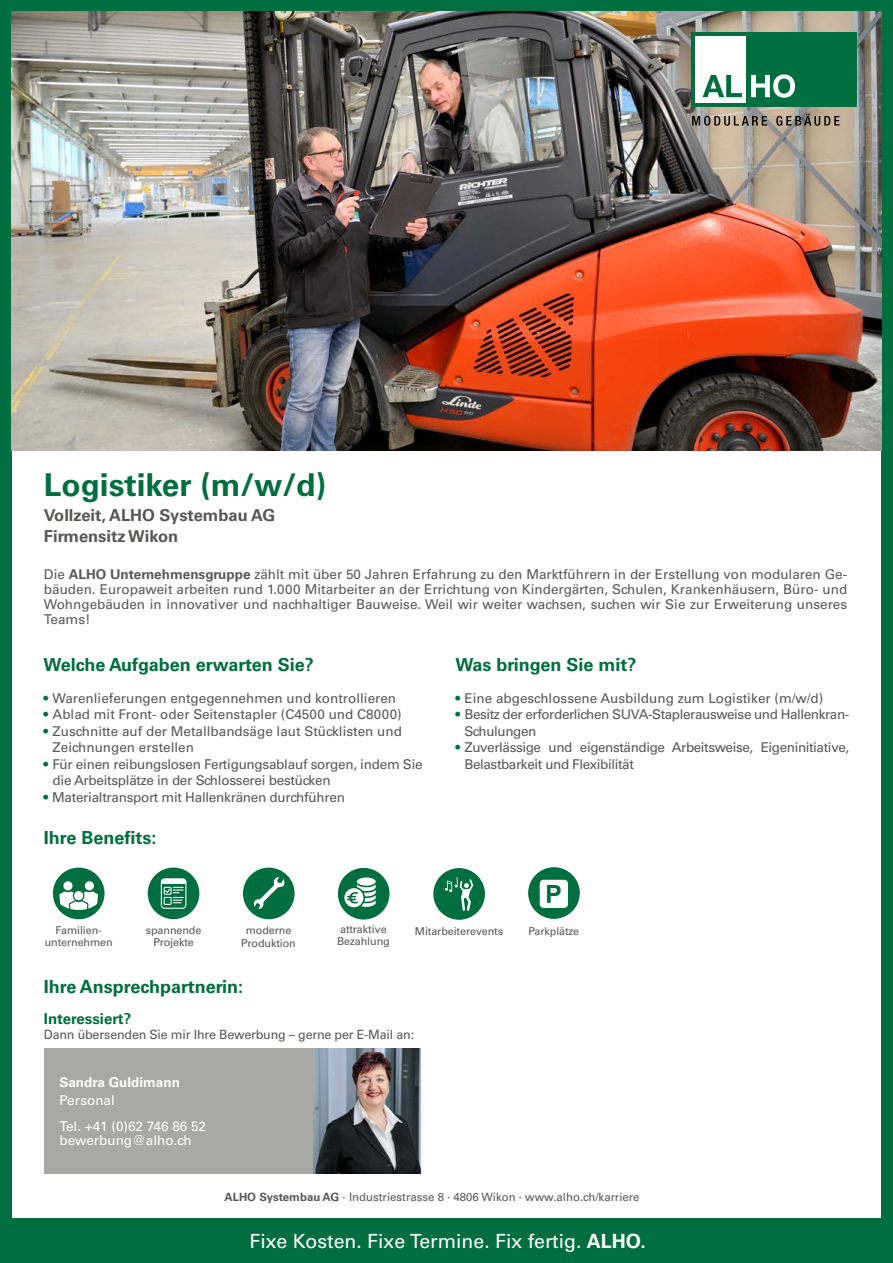
<style>
.page{position:relative;width:893px;height:1263px;background:#fff}
.page>*{position:absolute;margin:0;border:0;box-sizing:border-box;transform-origin:0 0}
.t1{font:700 31.5px "Univers LT Pro 65";color:#006e3f}
.t2{font:19.5px "Univers LT Pro 55 Roman";color:#fff}
.t3{font:700 18px "Univers LT Pro 65";color:#006e3f}
.t4{font:700 16.5px/21px "Univers LT Pro 65";color:#575756}
.t5{font:700 15px "Univers LT Pro 65";color:#006e3f}
.t6{font:13.5px/15px "Univers LT Pro 55 Roman";letter-spacing:-.02em;color:#575756}
.t7{font:13.5px/16.5px "Univers LT Pro 55 Roman";color:#575756}
.t8{font:13.5px/13.5px "Univers LT Pro 55 Roman";color:#fff}
.t9{font:700 13.5px/18px "Univers LT Pro 65";color:#fff}
.t10{font:12.75px "Univers LT Pro 55 Roman";letter-spacing:-.015em;color:#575756}
.t11{font:11.4px "Univers LT Pro 55 Roman";color:#575756}
.t12{font:10.8px/12.1px "Univers LT Pro 55 Roman";letter-spacing:-.01em;color:#575756;text-align:center}
.s1{font-family:"Univers LT Pro 65";font-weight:700}
.s2{font-family:"Univers LT Pro 65";font-weight:700;color:#006e3f}
.s3{color:#006e3f}
.s4{font-family:"Univers LT Pro 55 Roman";font-weight:400}
</style>
<div class="page">
<div style="left:0;top:0;width:893px;height:1263px;border:12px solid #006e3f"></div>
<img style="left:12px;top:12px;width:869px;height:439px">
<svg style="left:692px;top:116px;width:75px;height:10px"></svg>
<svg style="left:776px;top:114px;width:63px;height:12px"></svg>
<div style="left:691px;top:32px;width:166px;height:75px;background:#006e3f"></div>
<div style="left:695px;top:36px;width:51px;height:67px;background:#fff"></div>
<svg style="left:702px;top:75px;width:40px;height:22px"></svg>
<svg style="left:751px;top:74px;width:44px;height:24px"></svg>
<div style="left:5px;top:1218px;width:884px;height:38px;background:#006e3f"></div>
<div style="left:528px;top:867px;width:52px;height:52px;background:#006e3f;border-radius:50%"></div>
<svg style="left:540px;top:880px;width:28px;height:28px"></svg>
<div style="left:338px;top:868px;width:52px;height:51px;background:#006e3f;border-radius:50%"></div>
<svg style="left:344px;top:877px;width:32px;height:30px"></svg>
<div style="left:148px;top:867px;width:51px;height:52px;background:#006e3f;border-radius:50%"></div>
<svg style="left:161px;top:878px;width:25px;height:31px"></svg>
<div style="left:53px;top:867px;width:52px;height:52px;background:#006e3f;border-radius:50%"></div>
<div style="left:85px;top:881px;width:9px;height:9px;background:#fff;border-radius:50%"></div>
<div style="left:63px;top:881px;width:10px;height:9px;background:#fff;border-radius:50%"></div>
<svg style="left:59px;top:891px;width:39px;height:19px"></svg>
<div style="left:433px;top:868px;width:52px;height:52px;background:#006e3f;border-radius:50%"></div>
<svg style="left:445px;top:877px;width:28px;height:34px"></svg>
<div style="left:243px;top:867px;width:52px;height:52px;background:#006e3f;border-radius:50%"></div>
<svg style="left:253px;top:877px;width:32px;height:32px"></svg>
<img style="left:313px;top:1048px;width:108px;height:126px">
<div style="left:44px;top:1048px;width:269px;height:126px;background:#a8a8a7"></div>
<p class="t1" style="left:44px;top:463px;width:284px">Logistiker (m/w/d)</p>
<p class="t4" style="left:44px;top:504px;width:233px">Vollzeit, ALHO Systembau AG<br>Firmensitz Wikon</p>
<p class="t6" style="left:44px;top:566px;width:805px;text-align:justify">Die <span class="s1">ALHO Unternehmensgruppe</span> zählt mit über 50 Jahren Erfahrung zu den Marktführern in der Erstellung von modularen Ge&shy;bäuden. Europaweit arbeiten rund 1.000 Mitarbeiter an der Errichtung von Kindergärten, Schulen, Krankenhäusern, Büro- und Wohngebäuden in innovativer und nachhaltiger Bauweise. Weil wir weiter wachsen, suchen wir Sie zur Erweiterung unseres Teams!</p>
<p class="t3" style="left:44px;top:652px;width:272px">Welche Aufgaben erwarten Sie?</p>
<p class="t7" style="left:44px;top:689px;width:354px"><span class="s2">•</span> Warenlieferungen entgegennehmen und kontrollieren</p>
<p class="t7" style="left:44px;top:705px;width:360px"><span class="s2">•</span> Ablad mit Front- oder Seitenstapler (C4500 und C8000)</p>
<p class="t7" style="left:53px;top:722px;width:351px;text-indent:-9px"><span class="s2">•</span> Zuschnitte auf der Metallbandsäge laut Stücklisten und<br>Zeichnungen erstellen</p>
<p class="t6" style="left:53px;top:755px;width:372px;line-height:16.5px;text-indent:-9px"><span class="s2">•</span> Für einen reibungslosen Fertigungsablauf sorgen, indem Sie die Arbeitsplätze in der Schlosserei bestücken</p>
<p class="t6" style="left:44px;top:789px;width:303px"><span class="s2">•</span> Materialtransport mit Hallenkränen durchführen</p>
<p class="t3" style="left:44px;top:825px;width:114px">Ihre Benefits:</p>
<p class="t3" style="left:455px;top:652px;width:182px">Was bringen Sie mit?</p>
<p class="t7" style="left:455px;top:689px;width:369px"><span class="s3">•</span> Eine abgeschlossene Ausbildung zum Logistiker (m/w/d)</p>
<p class="t6" style="left:464px;top:705px;width:386px;line-height:16.5px;text-indent:-9px"><span class="s3">•</span> Besitz der erforderlichen SUVA-Staplerausweise und Hallenkran-<br>Schulungen</p>
<p class="t6" style="left:464px;top:738px;width:386px;line-height:16.5px;text-indent:-9px"><span class="s3">•</span> Zuverlässige und eigenständige Arbeitsweise, Eigeninitiative,<br>Belastbarkeit und Flexibilität</p>
<p class="t12" style="left:340px;top:922px;width:48px">attraktive</p>
<p class="t12" style="left:528px;top:924px;width:52px">Parkplätze</p>
<p class="t12" style="left:337px;top:935px;width:54px">Bezahlung</p>
<p class="t12" style="left:45px;top:923px;width:69px">Familien&shy;unternehmen</p>
<p class="t12" style="left:246px;top:923px;width:47px">moderne</p>
<p class="t12" style="left:415px;top:924px;width:90px">Mitarbeiterevents</p>
<p class="t12" style="left:146px;top:923px;width:57px">spannende<br>Projekte</p>
<p class="t12" style="left:241px;top:937px;width:56px">Produktion</p>
<p class="t3" style="left:44px;top:974px;width:201px">Ihre Ansprechpartnerin:</p>
<p class="t5" style="left:44px;top:1008px;width:89px">Interessiert?</p>
<p class="t10" style="left:44px;top:1025px;width:372px">Dann übersenden Sie mir Ihre Bewerbung – gerne per E-Mail an:</p>
<p class="t9" style="left:59px;top:1072px;width:122px">Sandra Guldimann<br><span class="s4">Personal</span></p>
<p class="t8" style="left:59px;top:1119px;width:148px">Tel. +41 (0)62 746 86 52 bewerbung@alho.ch</p>
<p class="t11" style="left:225px;top:1189px;width:417px"><span class="s1">ALHO Systembau AG</span> · Industriestrasse 8 · 4806 Wikon · www.alho.ch/karriere</p>
<p class="t2" style="left:250px;top:1227px;width:398px">Fixe Kosten. Fixe Termine. Fix fertig. <span class="s1">ALHO.</span></p>
</div>
